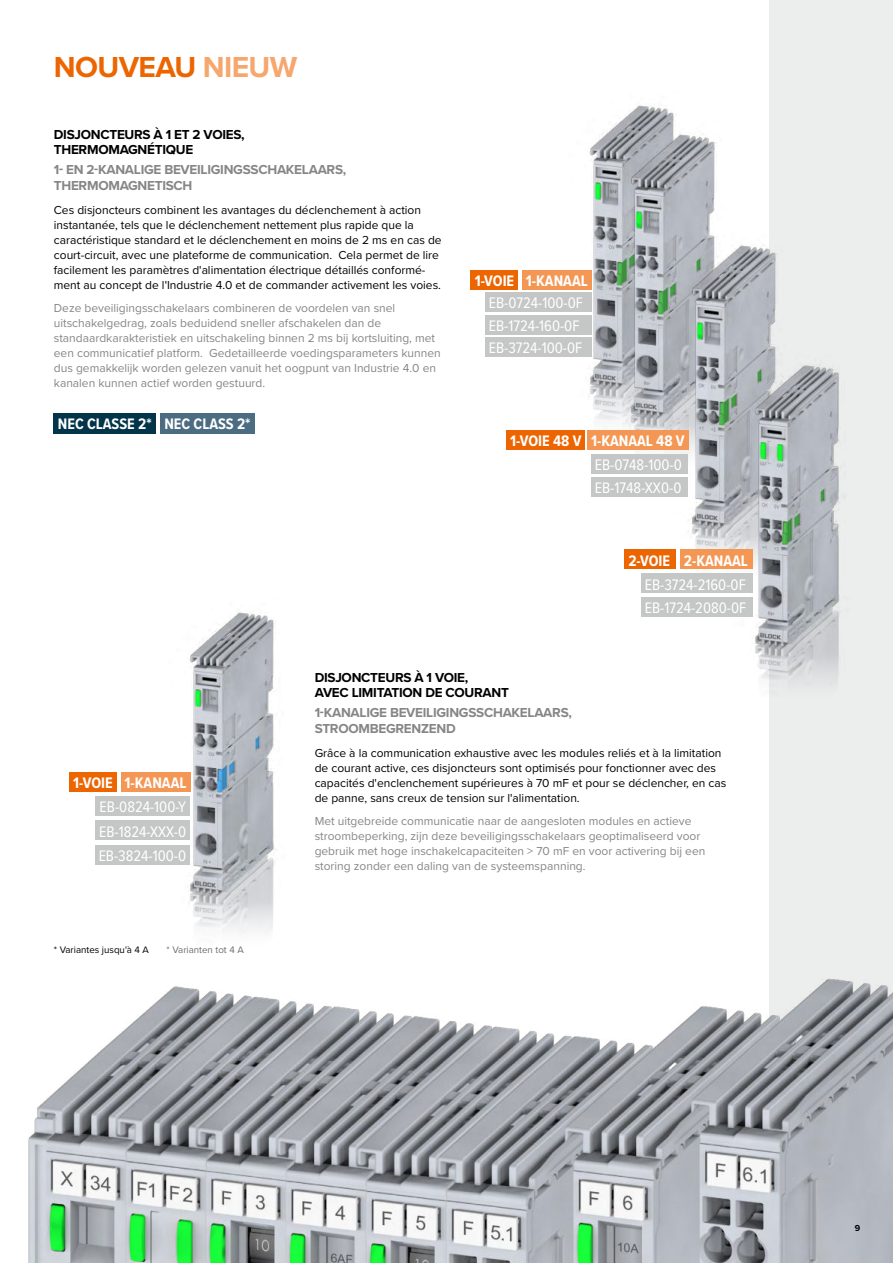
<style>
.page{position:relative;width:893px;height:1263px;background:#fff}
.page>*{position:absolute;margin:0;border:0;box-sizing:border-box;transform-origin:0 0}
.t1{font:700 30px "Proxima Nova";letter-spacing:-.02em;color:#ec6500}
.t2{font:15.75px/24.2px "Proxima Nova Cond";color:#fff}
.t3{font:700 15.75px "Proxima Nova Cond";color:#fff}
.t4{font:700 13.5px/16.2px "Proxima Nova";letter-spacing:-.02em;color:#868686}
.t5{font:700 13.5px/15px "Proxima Nova";letter-spacing:-.02em;color:#000}
.t6{font:12px/15px "Proxima Nova";color:#000}
.t7{font:12px/15px "Proxima Nova";color:#868686}
.t8{font:9.75px "Proxima Nova";color:#000}
.t9{font:9.75px "Proxima Nova";color:#6e6e6e}
.t10{font:700 9px "Proxima Nova";color:#000}
.s1{color:#f6a76d}
</style>
<div class="page">
<div style="left:770px;top:0;width:123px;height:1263px;background:#eceded"></div>
<img style="left:137px;top:612px;width:139px;height:313px">
<img style="left:28px;top:925px;width:865px;height:338px">
<div style="left:54px;top:413px;width:102px;height:21px;background:#03354a"></div>
<div style="left:160px;top:413px;width:95px;height:21px;background:#4c6c82"></div>
<div style="left:96px;top:796px;width:94px;height:20px;background:#c5c6c6"></div>
<div style="left:95px;top:820px;width:95px;height:20px;background:#c5c6c6"></div>
<div style="left:95px;top:845px;width:95px;height:19px;background:#c5c6c6"></div>
<div style="left:70px;top:772px;width:47px;height:20px;background:#ec6500"></div>
<div style="left:121px;top:772px;width:69px;height:20px;background:#f49754"></div>
<img style="left:537px;top:105px;width:139px;height:230px">
<div style="left:485px;top:292px;width:106px;height:20px;background:#c5c6c6"></div>
<div style="left:485px;top:337px;width:106px;height:20px;background:#c5c6c6"></div>
<img style="left:579px;top:121px;width:137px;height:448px">
<div style="left:485px;top:315px;width:106px;height:19px;background:#c5c6c6"></div>
<img style="left:639px;top:232px;width:138px;height:337px">
<div style="left:591px;top:454px;width:97px;height:20px;background:#c5c6c6"></div>
<div style="left:591px;top:477px;width:97px;height:20px;background:#c5c6c6"></div>
<img style="left:703px;top:351px;width:137px;height:543px">
<div style="left:641px;top:573px;width:112px;height:20px;background:#c5c6c6"></div>
<div style="left:641px;top:597px;width:112px;height:20px;background:#c5c6c6"></div>
<div style="left:471px;top:270px;width:47px;height:20px;background:#ec6500"></div>
<div style="left:522px;top:270px;width:70px;height:20px;background:#f49754"></div>
<div style="left:507px;top:430px;width:78px;height:20px;background:#ec6500"></div>
<div style="left:587px;top:430px;width:101px;height:20px;background:#f49754"></div>
<div style="left:625px;top:549px;width:51px;height:20px;background:#ec6500"></div>
<div style="left:680px;top:549px;width:73px;height:20px;background:#f49754"></div>
<h1 class="t1" style="left:54px;top:51px;width:245px">NOUVEAU <span class="s1">NIEUW</span></h1>
<p class="t5" style="left:54px;top:127px;width:192px">DISJONCTEURS À 1 ET 2 VOIES,<br>THERMOMAGNÉTIQUE</p>
<p class="t4" style="left:54px;top:161px;width:294px">1- EN 2-KANALIGE BEVEILIGINGSSCHAKELAARS,<br>THERMOMAGNETISCH</p>
<p class="t6" style="left:54px;top:202px;width:389px">Ces disjoncteurs combinent les avantages du déclenchement à action instantanée, tels que le déclenchement nettement plus rapide que la caractéristique standard et le déclenchement en moins de 2 ms en cas de court-circuit, avec une plateforme de communication. Cela permet de lire facilement les paramètres d'alimentation électrique détaillés conformé&shy;ment au concept de l'Industrie 4.0 et de commander activement les voies.</p>
<p class="t7" style="left:54px;top:301px;width:388px">Deze beveiligingsschakelaars combineren de voordelen van snel uitschakelgedrag, zoals beduidend sneller afschakelen dan de standaardkarakteristiek en uitschakeling binnen 2 ms bij kortsluiting, met een communicatief platform. Gedetailleerde voedingsparameters kunnen dus gemakkelijk worden gelezen vanuit het oogpunt van Industrie 4.0 en kanalen kunnen actief worden gestuurd.</p>
<h2 class="t3" style="left:58px;top:416px;width:194px">NEC CLASSE 2* NEC CLASS 2*</h2>
<h2 class="t3" style="left:475px;top:272px;width:115px">1-VOIE 1-KANAAL</h2>
<h2 class="t2" style="left:489px;top:290px;width:96px">EB-0724-100-0F</h2>
<h2 class="t2" style="left:489px;top:335px;width:95px">EB-3724-100-0F</h2>
<h2 class="t2" style="left:489px;top:313px;width:92px">EB-1724-160-0F</h2>
<h2 class="t3" style="left:510px;top:432px;width:176px">1-VOIE 48 V 1-KANAAL 48 V</h2>
<h2 class="t2" style="left:595px;top:453px;width:89px;line-height:22.5px">EB-0748-100-0<br>EB-1748-XX0-0</h2>
<h2 class="t3" style="left:628px;top:552px;width:121px">2-VOIE 2-KANAAL</h2>
<h2 class="t2" style="left:645px;top:572px;width:103px;line-height:23.4px">EB-3724-2160-0F<br>EB-1724-2080-0F</h2>
<h2 class="t3" style="left:73px;top:774px;width:115px">1-VOIE 1-KANAAL</h2>
<h2 class="t2" style="left:99px;top:794px;width:89px;text-align:justify">EB-0824-100-Y EB-1824-XXX-0<br>EB-3824-100-0</h2>
<p class="t8" style="left:54px;top:944px;width:97px">* Variantes jusqu'à 4 A</p>
<p class="t9" style="left:167px;top:944px;width:79px">* Varianten tot 4 A</p>
<p class="t5" style="left:315px;top:670px;width:196px">DISJONCTEURS À 1 VOIE,<br>AVEC LIMITATION DE COURANT</p>
<p class="t4" style="left:315px;top:705px;width:259px">1-KANALIGE BEVEILIGINGSSCHAKELAARS,<br>STROOMBEGRENZEND</p>
<p class="t6" style="left:315px;top:745px;width:413px">Grâce à la communication exhaustive avec les modules reliés et à la limitation de courant active, ces disjoncteurs sont optimisés pour fonctionner avec des capacités d'enclenchement supérieures à 70 mF et pour se déclencher, en cas de panne, sans creux de tension sur l'alimentation.</p>
<p class="t7" style="left:315px;top:814px;width:392px">Met uitgebreide communicatie naar de aangesloten modules en actieve stroombeperking, zijn deze beveiligingsschakelaars geoptimaliseerd voor gebruik met hoge inschakelcapaciteiten &gt; 70 mF en voor activering bij een storing zonder een daling van de systeemspanning.</p>
<p class="t10" style="left:855px;top:1223px;width:7px">9</p>
</div>
